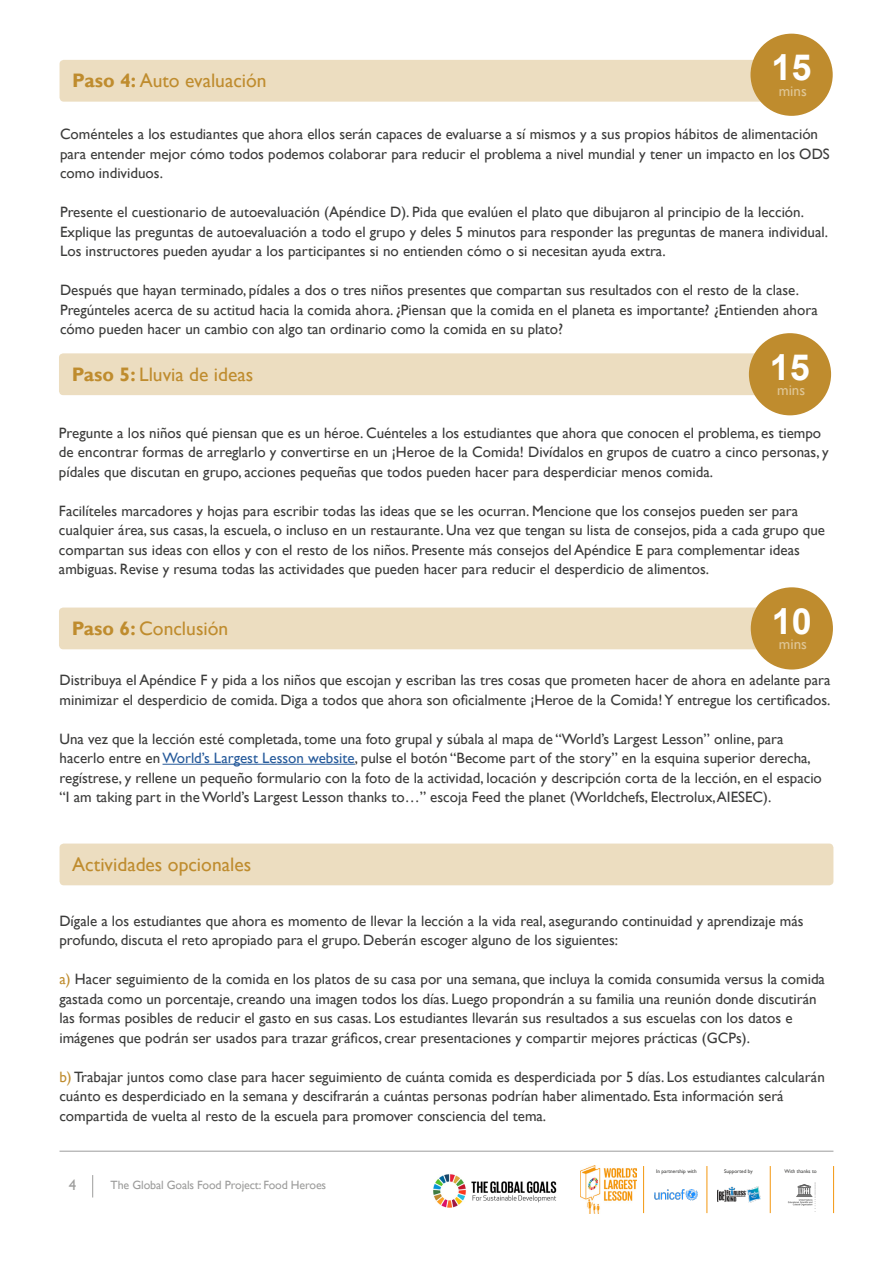
<style>
.page{position:relative;width:893px;height:1263px;background:#fff}
.page>*{position:absolute;margin:0;border:0;box-sizing:border-box;transform-origin:0 0}
.t1{font:700 36px "Arial";color:#fff}
.Section_Subheading{font:19.5px "Gill Sans";color:#bf8c2e}
.Basic_Copy{font:15px/19.5px "Gill Sans";color:#3c3c3b}
.Section_Subheading-2{font:15px "Gill Sans";color:#dfc696}
.t2{font:15px "Gill Sans";color:#9d9d9c}
.t3{font:12px "Gill Sans";letter-spacing:-.01em;color:#9d9d9c}
.t4{font:5.25px "Gill Sans";color:#3c3c3b}
.s1{font-weight:700}
.s2{color:#275b9b}
.s3{color:#bf8c2e}
</style>
<div class="page">
<hr style="left:60px;top:1151px;width:773px;height:1px;background:#9d9d9c">
<img style="left:433px;top:1174px;width:124px;height:34px">
<svg style="left:92px;top:1175px;width:1px;height:22px"></svg>
<img style="left:581px;top:1165px;width:56px;height:48px">
<img style="left:655px;top:1189px;width:43px;height:11px">
<img style="left:718px;top:1187px;width:43px;height:15px">
<img style="left:788px;top:1183px;width:27px;height:26px">
<hr style="left:643px;top:1166px;width:1px;height:47px;background:#f4970f">
<hr style="left:707px;top:1166px;width:1px;height:47px;background:#f4970f">
<hr style="left:770px;top:1166px;width:1px;height:47px;background:#f4970f">
<hr style="left:833px;top:1166px;width:1px;height:47px;background:#f4970f">
<div style="left:60px;top:60px;width:737px;height:42px;background:#ecddc0;border-radius:4px"></div>
<div style="left:750px;top:34px;width:83px;height:82px;background:#bf8c2e;border-radius:50%"></div>
<div style="left:59px;top:353px;width:738px;height:42px;background:#ecddc0;border-radius:4px"></div>
<div style="left:59px;top:607px;width:738px;height:42px;background:#ecddc0;border-radius:4px"></div>
<div style="left:751px;top:587px;width:82px;height:82px;background:#bf8c2e;border-radius:50%"></div>
<hr style="left:163px;top:764px;width:192px;height:1px;background:#275b9b">
<div style="left:60px;top:843px;width:773px;height:42px;background:#ecddc0;border-radius:4px"></div>
<div style="left:749px;top:333px;width:82px;height:82px;background:#bf8c2e;border-radius:50%"></div>
<p class="Section_Subheading" style="left:72px;top:70px;width:196px"><span class="s1">Paso 4:</span> Auto evaluación</p>
<p class="t1" style="left:772px;top:43px;width:42px">15</p>
<p class="Section_Subheading-2" style="left:779px;top:82px;width:30px">mins</p>
<p class="Basic_Copy" style="left:60px;top:124px;width:771px">Coménteles a los estudiantes que ahora ellos serán capaces de evaluarse a sí mismos y a sus propios hábitos de alimentación para entender mejor cómo todos podemos colaborar para reducir el problema a nivel mundial y tener un impacto en los ODS como individuos.</p>
<p class="Basic_Copy" style="left:60px;top:202px;width:769px">Presente el cuestionario de autoevaluación (Apéndice D). Pida que evalúen el plato que dibujaron al principio de la lección.<br>Explique las preguntas de autoevaluación a todo el grupo y deles 5 minutos para responder las preguntas de manera individual.<br>Los instructores pueden ayudar a los participantes si no entienden cómo o si necesitan ayuda extra.</p>
<p class="Basic_Copy" style="left:60px;top:280px;width:759px">Después que hayan terminado, pídales a dos o tres niños presentes que compartan sus resultados con el resto de la clase.<br>Pregúnteles acerca de su actitud hacia la comida ahora. ¿Piensan que la comida en el planeta es importante? ¿Entienden ahora cómo pueden hacer un cambio con algo tan ordinario como la comida en su plato?</p>
<p class="Section_Subheading" style="left:72px;top:363px;width:183px"><span class="s1">Paso 5:</span> Lluvia de ideas</p>
<p class="t1" style="left:770px;top:343px;width:42px">15</p>
<p class="Section_Subheading-2" style="left:777px;top:381px;width:30px">mins</p>
<p class="Basic_Copy" style="left:59px;top:423px;width:771px">Pregunte a los niños qué piensan que es un héroe. Cuénteles a los estudiantes que ahora que conocen el problema, es tiempo de encontrar formas de arreglarlo y convertirse en un ¡Heroe de la Comida! Divídalos en grupos de cuatro a cinco personas, y pídales que discutan en grupo, acciones pequeñas que todos pueden hacer para desperdiciar menos comida.</p>
<p class="Basic_Copy" style="left:59px;top:501px;width:768px">Facilíteles marcadores y hojas para escribir todas las ideas que se les ocurran. Mencione que los consejos pueden ser para cualquier área, sus casas, la escuela, o incluso en un restaurante. Una vez que tengan su lista de consejos, pida a cada grupo que compartan sus ideas con ellos y con el resto de los niños. Presente más consejos del Apéndice E para complementar ideas ambiguas. Revise y resuma todas las actividades que pueden hacer para reducir el desperdicio de alimentos.</p>
<p class="t1" style="left:772px;top:597px;width:42px">10</p>
<p class="Section_Subheading-2" style="left:779px;top:636px;width:30px">mins</p>
<p class="Section_Subheading" style="left:72px;top:617px;width:158px"><span class="s1">Paso 6:</span> Conclusión</p>
<p class="Basic_Copy" style="left:60px;top:670px;width:772px">Distribuya el Apéndice F y pida a los niños que escojan y escriban las tres cosas que prometen hacer de ahora en adelante para minimizar el desperdicio de comida. Diga a todos que ahora son oficialmente ¡Heroe de la Comida! Y entregue los certificados.</p>
<p class="Basic_Copy" style="left:60px;top:729px;width:764px">Una vez que la lección esté completada, tome una foto grupal y súbala al mapa de “World’s Largest Lesson” online, para hacerlo entre en <span class="s2">World’s Largest Lesson website</span>, pulse el botón “Become part of the story” en la esquina superior derecha, regístrese, y rellene un pequeño formulario con la foto de la actividad, locación y descripción corta de la lección, en el espacio “I am taking part in the World’s Largest Lesson thanks to…” escoja Feed the planet (Worldchefs, Electrolux, AIESEC).</p>
<p class="Section_Subheading" style="left:72px;top:853px;width:180px">Actividades opcionales</p>
<p class="Basic_Copy" style="left:59px;top:911px;width:746px">Dígale a los estudiantes que ahora es momento de llevar la lección a la vida real, asegurando continuidad y aprendizaje más profundo, discuta el reto apropiado para el grupo. Deberán escoger alguno de los siguientes:</p>
<p class="Basic_Copy" style="left:59px;top:970px;width:767px"><span class="s3">a)</span> Hacer seguimiento de la comida en los platos de su casa por una semana, que incluya la comida consumida versus la comida gastada como un porcentaje, creando una imagen todos los días. Luego propondrán a su familia una reunión donde discutirán las formas posibles de reducir el gasto en sus casas. Los estudiantes llevarán sus resultados a sus escuelas con los datos e imágenes que podrán ser usados para trazar gráficos, crear presentaciones y compartir mejores prácticas (GCPs).</p>
<p class="Basic_Copy" style="left:59px;top:1067px;width:767px"><span class="s3">b)</span> Trabajar juntos como clase para hacer seguimiento de cuánta comida es desperdiciada por 5 días. Los estudiantes calcularán cuánto es desperdiciado en la semana y descifrarán a cuántas personas podrían haber alimentado. Esta información será compartida de vuelta al resto de la escuela para promover consciencia del tema.</p>
<p class="t2" style="left:69px;top:1176px;width:9px">4</p>
<p class="t3" style="left:111px;top:1178px;width:217px">The Global Goals Food Project: Food Heroes</p>
<p class="t4" style="left:656px;top:1168px;width:42px">In partnership with</p>
<p class="t4" style="left:724px;top:1168px;width:30px">Supported by</p>
<p class="t4" style="left:784px;top:1168px;width:34px">With thanks to</p>
</div>
